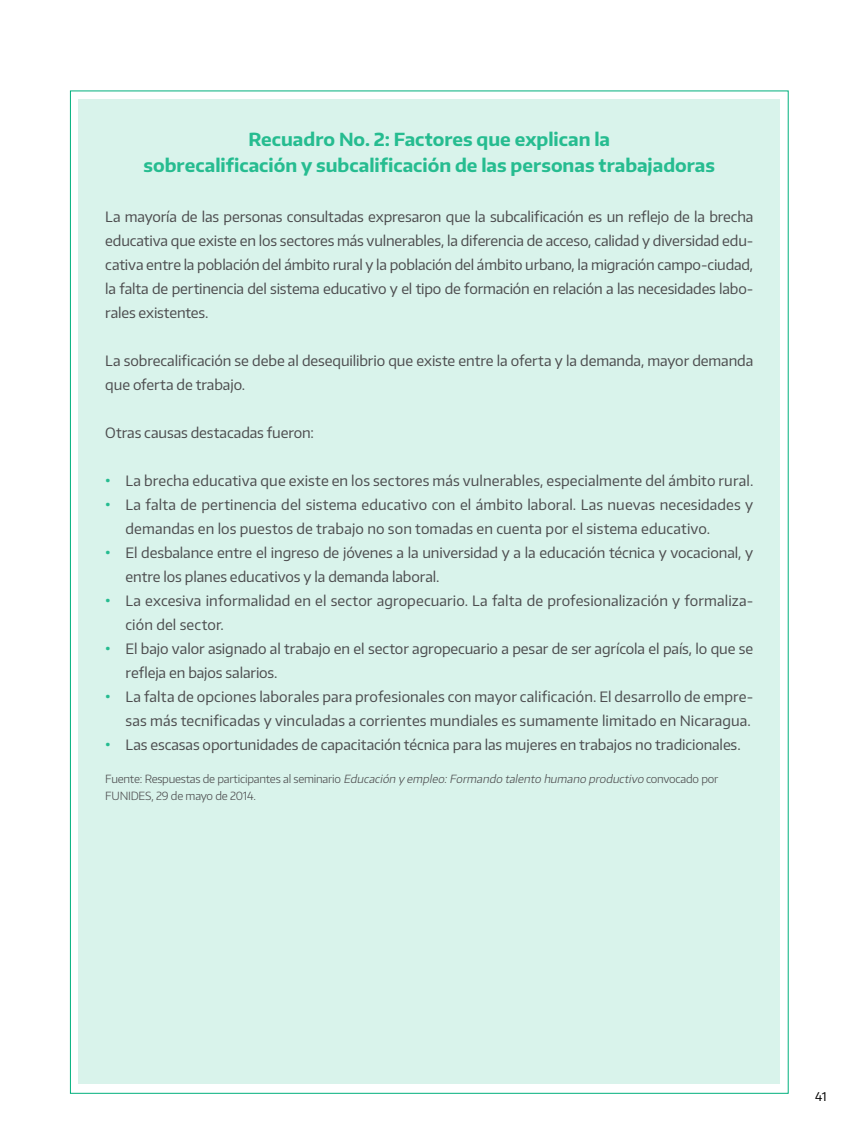
<style>
.page{position:relative;width:864px;height:1134px;background:#fff}
.page>*{position:absolute;margin:0;border:0;box-sizing:border-box;transform-origin:0 0}
.t1{font:700 18px/25.5px "Encode Sans Normal";color:#26bc90;text-align:center}
.t2{font:14.25px/24px "Encode Sans Normal";color:#4d4d4f}
.t3{font:12px "Encode Sans Normal";color:#000}
.t4{font:300 11.25px/16.5px "Encode Sans Normal";letter-spacing:-.02em;color:#4d4d4f}
.s1{font-weight:700;font-size:15px;color:#26bc90}
.s2{font-style:italic}
</style>
<div class="page">
<div style="left:78px;top:99px;width:702px;height:985px;background:#d9f3eb"></div>
<p class="t1" style="left:144px;top:126px;width:573px">Recuadro No. 2: Factores que explican la<br>sobrecalificación y subcalificación de las personas trabajadoras</p>
<p class="t2" style="left:105px;top:205px;width:650px;text-align:justify">La mayoría de las personas consultadas expresaron que la subcalificación es un reflejo de la brecha educativa que existe en los sectores más vulnerables, la diferencia de acceso, calidad y diversidad edu&shy;cativa entre la población del ámbito rural y la población del ámbito urbano, la migración campo-ciudad, la falta de pertinencia del sistema educativo y el tipo de formación en relación a las necesidades labo&shy;rales existentes.</p>
<p class="t2" style="left:105px;top:348px;width:650px">La sobrecalificación se debe al desequilibrio que existe entre la oferta y la demanda, mayor demanda que oferta de trabajo.</p>
<p class="t2" style="left:105px;top:420px;width:210px">Otras causas destacadas fueron:</p>
<p class="t2" style="left:105px;top:469px;width:650px"><span class="s1">•</span> La brecha educativa que existe en los sectores más vulnerables, especialmente del ámbito rural.</p>
<p class="t2" style="left:126px;top:493px;width:629px;text-indent:-20px"><span class="s1">•</span> La falta de pertinencia del sistema educativo con el ámbito laboral. Las nuevas necesidades y demandas en los puestos de trabajo no son tomadas en cuenta por el sistema educativo.</p>
<p class="t2" style="left:126px;top:541px;width:629px;text-indent:-20px"><span class="s1">•</span> El desbalance entre el ingreso de jóvenes a la universidad y a la educación técnica y vocacional, y entre los planes educativos y la demanda laboral.</p>
<p class="t2" style="left:126px;top:589px;width:629px;text-indent:-20px"><span class="s1">•</span> La excesiva informalidad en el sector agropecuario. La falta de profesionalización y formaliza&shy;ción del sector.</p>
<p class="t2" style="left:126px;top:637px;width:629px;text-indent:-20px"><span class="s1">•</span> El bajo valor asignado al trabajo en el sector agropecuario a pesar de ser agrícola el país, lo que se refleja en bajos salarios.</p>
<p class="t2" style="left:105px;top:685px;width:650px;text-align:right"><span class="s1">•</span> La falta de opciones laborales para profesionales con mayor calificación. El desarrollo de empre&shy;sas más tecnificadas y vinculadas a corrientes mundiales es sumamente limitado en Nicaragua.</p>
<p class="t2" style="left:105px;top:733px;width:637px"><span class="s1">•</span> Las escasas oportunidades de capacitación técnica para las mujeres en trabajos no tradicionales.</p>
<p class="t4" style="left:105px;top:770px;width:615px">Fuente: Respuestas de participantes al seminario <span class="s2">Educación y empleo:Formando talento humano productivo</span> convocado por<br>FUNIDES, 29 de mayo de 2014.</p>
<p class="t3" style="left:815px;top:1089px;width:13px">41</p>
</div>
